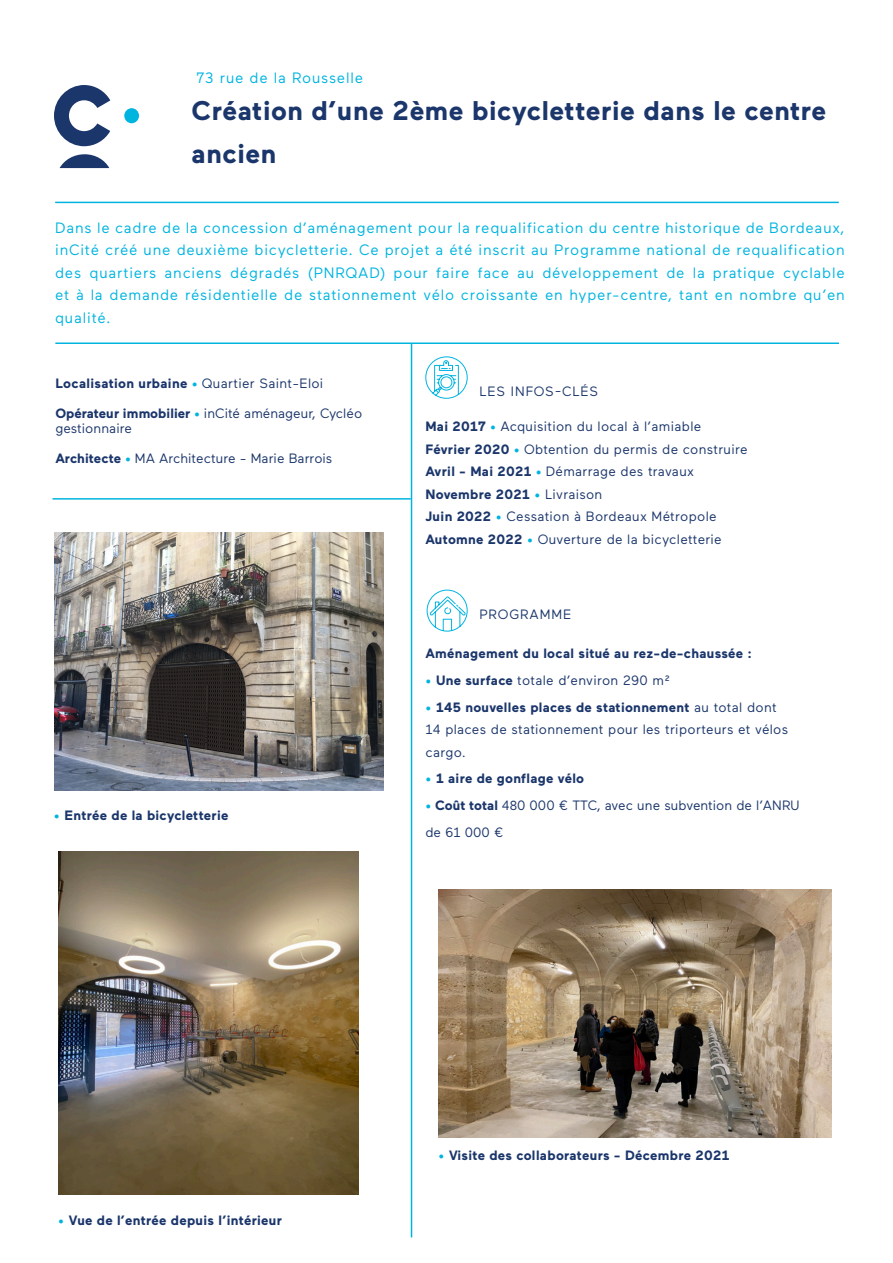
<style>
.page{position:relative;width:893px;height:1263px;background:#fff}
.page>*{position:absolute;margin:0;border:0;box-sizing:border-box;transform-origin:0 0}
.t1{font:700 27px/43.5px "Maax";letter-spacing:.02em;color:#1b366b}
.t2{font:15px/22.5px "Maax";letter-spacing:.05em;color:#00b4e0;text-align:justify}
.t3{font:13.5px/22.5px "Maax";letter-spacing:.02em;color:#1b366b}
.t4{font:700 13.5px "Maax";letter-spacing:.02em;color:#1b366b}
.t5{font:13.5px/15px "Maax";color:#1b366b}
.t6{font:13.5px "Maax";letter-spacing:.06em;color:#1b366b}
.s1{color:#00b4e0}
.s2{font-weight:400}
.s3{font-weight:700}
.s4{font-weight:700;color:#00b4e0}
</style>
<div class="page">
<hr style="left:411px;top:344px;width:1px;height:893px;background:#00b4e0">
<img style="left:58px;top:852px;width:301px;height:343px">
<img style="left:54px;top:533px;width:329px;height:258px">
<svg style="left:60px;top:154px;width:49px;height:14px"></svg>
<svg style="left:54px;top:85px;width:56px;height:61px"></svg>
<div style="left:124px;top:108px;width:15px;height:15px;background:#00b4e0;border-radius:50%"></div>
<hr style="left:55px;top:342px;width:784px;height:2px;background:#00b4e0">
<hr style="left:55px;top:202px;width:784px;height:1px;background:#00b4e0">
<svg style="left:426px;top:589px;width:42px;height:43px"></svg>
<svg style="left:425px;top:356px;width:43px;height:43px"></svg>
<img style="left:439px;top:889px;width:392px;height:249px">
<hr style="left:52px;top:498px;width:359px;height:2px;background:#00b4e0">
<p class="t2" style="left:196px;top:66px;width:168px">73 rue de la Rousselle</p>
<p class="t1" style="left:192px;top:89px;width:636px">Création d’une 2ème bicycletterie dans le centre ancien</p>
<p class="t2" style="left:55px;top:217px;width:791px">Dans le cadre de la concession d’aménagement pour la requalification du centre historique de Bordeaux, inCité créé une deuxième bicycletterie. Ce projet a été inscrit au Programme national de requalification des quartiers anciens dégradés (PNRQAD) pour faire face au développement de la pratique cyclable et à la demande résidentielle de stationnement vélo croissante en hyper-centre, tant en nombre qu’en qualité.</p>
<p class="t4" style="left:55px;top:376px;width:269px">Localisation urbaine <span class="s1">•</span> <span class="s2">Quartier Saint-Eloi</span></p>
<p class="t5" style="left:55px;top:406px;width:308px"><span class="s3">Opérateur immobilier</span> <span class="s4">•</span> inCité aménageur, Cycléo gestionnaire</p>
<p class="t5" style="left:55px;top:451px;width:279px"><span class="s3">Architecte</span> <span class="s4">•</span> MA Architecture - Marie Barrois</p>
<p class="t4" style="left:54px;top:808px;width:176px"><span class="s1">•</span> Entrée de la bicycletterie</p>
<p class="t6" style="left:479px;top:384px;width:120px">LES INFOS-CLÉS</p>
<p class="t3" style="left:425px;top:415px;width:277px"><span class="s3">Mai 2017</span> <span class="s4">•</span> Acquisition du local à l’amiable</p>
<p class="t3" style="left:425px;top:438px;width:324px"><span class="s3">Février 2020</span> <span class="s4">•</span> Obtention du permis de construire</p>
<p class="t3" style="left:425px;top:460px;width:270px"><span class="s3">Avril - Mai 2021</span> <span class="s4">•</span> Démarrage des travaux</p>
<p class="t4" style="left:425px;top:487px;width:178px">Novembre 2021 <span class="s1">•</span> <span class="s2">Livraison</span></p>
<p class="t3" style="left:425px;top:505px;width:298px"><span class="s3">Juin 2022</span> <span class="s4">•</span> Cessation à Bordeaux Métropole<br><span class="s3">Automne 2022</span> <span class="s4">•</span> Ouverture de la bicycletterie</p>
<p class="t6" style="left:479px;top:607px;width:94px">PROGRAMME</p>
<p class="t4" style="left:425px;top:646px;width:328px">Aménagement du local situé au rez-de-chaussée :</p>
<p class="t3" style="left:425px;top:669px;width:246px"><span class="s4">•</span> <span class="s3">Une surface</span> totale d’environ 290 m²</p>
<p class="t3" style="left:425px;top:696px;width:364px"><span class="s4">•</span> <span class="s3">145 nouvelles places de stationnement</span> au total dont<br>14 places de stationnement pour les triporteurs et vélos cargo.</p>
<p class="t4" style="left:425px;top:771px;width:160px"><span class="s1">•</span> 1 aire de gonflage vélo</p>
<p class="t5" style="left:425px;top:792px;width:376px;line-height:27px"><span class="s4">•</span> <span class="s3">Coût total</span> 480 000 € TTC, avec une subvention de l’ANRU de 61 000 €</p>
<p class="t4" style="left:58px;top:1213px;width:225px"><span class="s1">•</span> Vue de l’entrée depuis l’intérieur</p>
<p class="t4" style="left:439px;top:1148px;width:292px"><span class="s1">•</span> Visite des collaborateurs - Décembre 2021</p>
</div>
